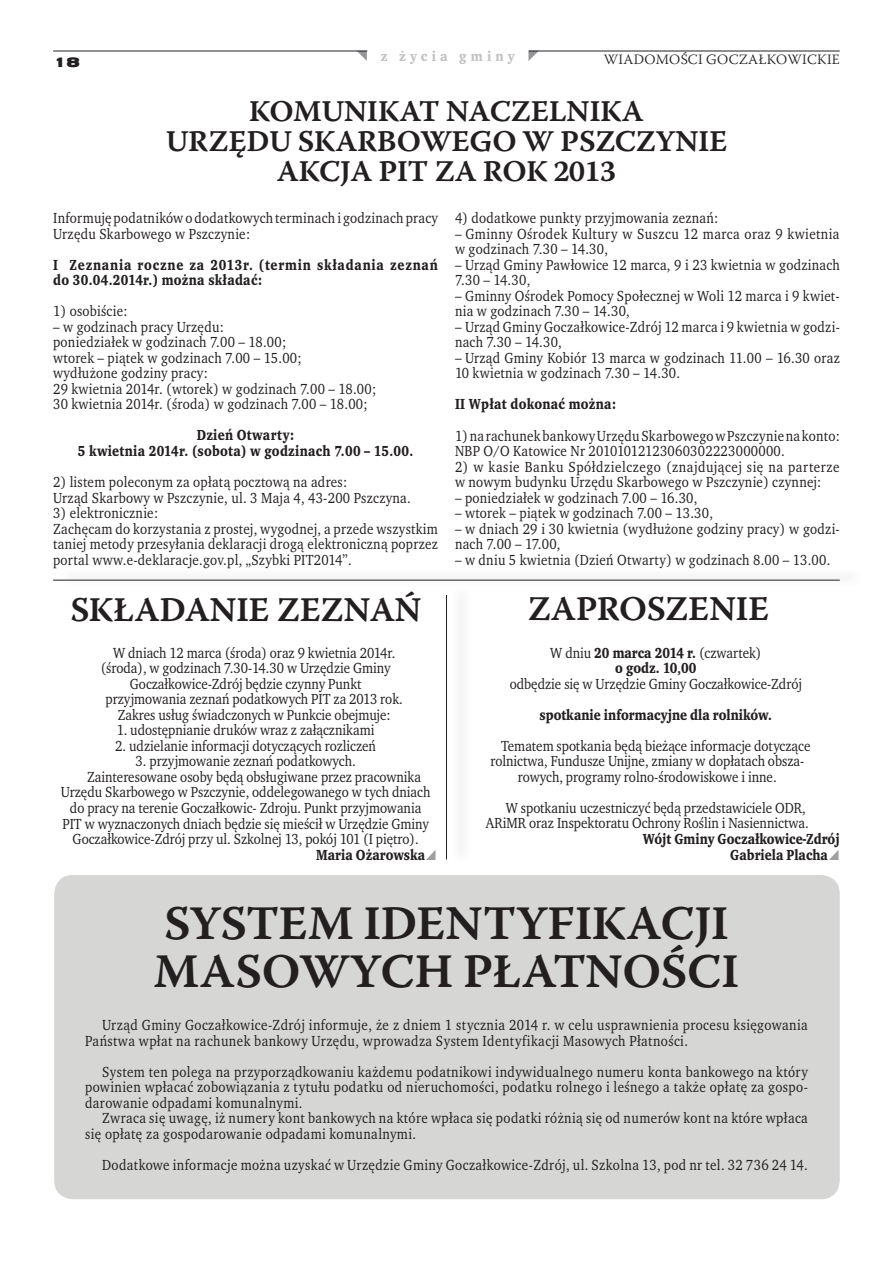
<style>
.page{position:relative;width:893px;height:1263px;background:#fff}
.page>*{position:absolute;margin:0;border:0;box-sizing:border-box;transform-origin:0 0}
.t1{font:48px/48px "Warnock Pro Semibold Capt";letter-spacing:-.01em;color:#231f20}
.t2{font:34.5px "Warnock Pro Semibold Capt";letter-spacing:-.02em;color:#231f20}
.t3{font:30px/30px "Warnock Pro Semibold Capt";letter-spacing:-.02em;color:#231f20;text-align:center}
.t4{font:15px/15.5px "Wro Text";letter-spacing:.02em;color:#231f20;scale:.93 1}
.t5{font:15px/15.6px "Wro Text";color:#231f20;text-align:right;scale:.93 1}
.t6{font:700 15px/15.6px "Wro Text";letter-spacing:.02em;color:#231f20;text-align:center;scale:.93 1}
.t7{font:700 15px/15.5px "Wro Text";color:#231f20;scale:.93 1}
.t8{font:700 15px/15.6px "Wro Text";letter-spacing:.055em;color:#231f20;scale:.93 1}
.t9{font:300 14.25px "Warnock Pro";letter-spacing:.02em;color:#231f20}
.t10{font:700 14.25px "Wro Text";letter-spacing:.29em;color:#c1c2c4}
.t11{font:900 expanded 14.25px "Nimbus San TCE";color:#231f20}
.s1{font-weight:400}
</style>
<div class="page">
<hr style="left:53px;top:51px;width:314px;height:1px;background:#231f20">
<hr style="left:529px;top:51px;width:311px;height:1px;background:#231f20">
<div style="left:55px;top:875px;width:784px;height:323px;background:#d6d6d5;border-radius:18px"></div>
<hr style="left:446px;top:595px;width:1px;height:264px;background:#231f20">
<hr style="left:53px;top:580px;width:787px;height:1px;background:#231f20">
<p class="t11" style="left:53px;top:54px;width:28px">18</p>
<p class="t10" style="left:381px;top:47px;width:135px">z życia gminy</p>
<p class="t9" style="left:604px;top:51px;width:237px">WIADOMOŚCI GOCZAŁKOWICKIE</p>
<h3 class="t3" style="left:166px;top:96px;width:563px">KOMUNIKAT NACZELNIKA<br>URZĘDU SKARBOWEGO W PSZCZYNIE<br>AKCJA PIT ZA ROK 2013</h3>
<p class="t4" style="left:53px;top:210px;width:415px">Informuję podatników o dodatkowych terminach i godzinach pracy<br>Urzędu Skarbowego w Pszczynie:</p>
<p class="t8" style="left:53px;top:257px;width:415px">I Zeznania roczne za 2013r. (termin składania zeznań do 30.04.2014r.) można składać:</p>
<p class="t4" style="left:53px;top:303px;width:82px">1) osobiście:</p>
<p class="t4" style="left:53px;top:319px;width:349px">– w godzinach pracy Urzędu:<br>poniedziałek w godzinach 7.00 – 18.00;<br>wtorek – piątek w godzinach 7.00 – 15.00;<br>wydłużone godziny pracy:<br>29 kwietnia 2014r. (wtorek) w godzinach 7.00 – 18.00; 30 kwietnia 2014r. (środa) w godzinach 7.00 – 18.00;</p>
<p class="t6" style="left:78px;top:428px;width:362px">Dzień Otwarty:<br>5 kwietnia 2014r. (sobota) w godzinach 7.00 – 15.00.</p>
<p class="t4" style="left:53px;top:474px;width:386px">2) listem poleconym za opłatą pocztową na adres:<br>Urząd Skarbowy w Pszczynie, ul. 3 Maja 4, 43-200 Pszczyna.</p>
<p class="t4" style="left:53px;top:505px;width:415px">3) elektronicznie:<br>Zachęcam do korzystania z prostej, wygodnej, a przede wszystkim taniej metody przesyłania deklaracji drogą elektroniczną poprzez portal www.e-deklaracje.gov.pl, „Szybki PIT2014”.</p>
<h2 class="t2" style="left:70px;top:589px;width:353px">SKŁADANIE ZEZNAŃ</h2>
<p class="t5" style="left:113px;top:645px;width:305px">W dniach 12 marca (środa) oraz 9 kwietnia 2014r.</p>
<p class="t5" style="left:101px;top:660px;width:313px">(środa), w godzinach 7.30-14.30 w Urzędzie Gminy</p>
<p class="t5" style="left:130px;top:676px;width:251px">Goczałkowice-Zdrój będzie czynny Punkt</p>
<p class="t5" style="left:106px;top:691px;width:321px">przyjmowania zeznań podatkowych PIT za 2013 rok.</p>
<p class="t5" style="left:118px;top:707px;width:295px">Zakres usług świadczonych w Punkcie obejmuje:</p>
<p class="t5" style="left:117px;top:722px;width:278px">1. udostępnianie druków wraz z załącznikami</p>
<p class="t5" style="left:115px;top:738px;width:282px">2. udzielanie informacji dotyczących rozliczeń</p>
<p class="t5" style="left:136px;top:753px;width:238px">3. przyjmowanie zeznań podatkowych.</p>
<p class="t5" style="left:87px;top:769px;width:361px">Zainteresowane osoby będą obsługiwane przez pracownika</p>
<p class="t5" style="left:61px;top:784px;width:399px">Urzędu Skarbowego w Pszczynie, oddelegowanego w tych dniach</p>
<p class="t5" style="left:70px;top:800px;width:379px">do pracy na terenie Goczałkowic- Zdroju. Punkt przyjmowania</p>
<p class="t5" style="left:62px;top:816px;width:396px">PIT w wyznaczonych dniach będzie się mieścił w Urzędzie Gminy</p>
<p class="t5" style="left:73px;top:831px;width:374px">Goczałkowice-Zdrój przy ul. Szkolnej 13, pokój 101 (I piętro).</p>
<p class="t7" style="left:316px;top:847px;width:119px">Maria Ożarowska</p>
<p class="t4" style="left:455px;top:210px;width:285px">4) dodatkowe punkty przyjmowania zeznań:</p>
<p class="t4" style="left:455px;top:226px;width:415px">– Gminny Ośrodek Kultury w Suszcu 12 marca oraz 9 kwietnia w godzinach 7.30 – 14.30,</p>
<p class="t4" style="left:455px;top:257px;width:415px">– Urząd Gminy Pawłowice 12 marca, 9 i 23 kwietnia w godzinach<br>7.30 – 14.30,</p>
<p class="t4" style="left:455px;top:288px;width:415px">– Gminny Ośrodek Pomocy Społecznej w Woli 12 marca i 9 kwiet&shy;nia w godzinach 7.30 – 14.30,</p>
<p class="t4" style="left:455px;top:319px;width:415px">– Urząd Gminy Goczałkowice-Zdrój 12 marca i 9 kwietnia w godzi&shy;nach 7.30 – 14.30,</p>
<p class="t4" style="left:455px;top:350px;width:415px">– Urząd Gminy Kobiór 13 marca w godzinach 11.00 – 16.30 oraz<br>10 kwietnia w godzinach 7.30 – 14.30.</p>
<p class="t6" style="left:455px;top:397px;width:175px">II Wpłat dokonać można:</p>
<p class="t4" style="left:455px;top:428px;width:415px">1) na rachunek bankowy Urzędu Skarbowego w Pszczynie na konto:<br>NBP O/O Katowice Nr 20101012123060302223000000.</p>
<p class="t4" style="left:455px;top:459px;width:415px">2) w kasie Banku Spółdzielczego (znajdującej się na parterze w nowym budynku Urzędu Skarbowego w Pszczynie) czynnej:</p>
<p class="t4" style="left:455px;top:490px;width:262px">– poniedziałek w godzinach 7.00 – 16.30,</p>
<p class="t4" style="left:455px;top:505px;width:279px">– wtorek – piątek w godzinach 7.00 – 13.30,</p>
<p class="t4" style="left:455px;top:521px;width:415px">– w dniach 29 i 30 kwietnia (wydłużone godziny pracy) w godzi&shy;nach 7.00 – 17.00,</p>
<p class="t4" style="left:455px;top:552px;width:405px">– w dniu 5 kwietnia (Dzień Otwarty) w godzinach 8.00 – 13.00.</p>
<h2 class="t2" style="left:527px;top:588px;width:243px">ZAPROSZENIE</h2>
<p class="t6" style="left:550px;top:645px;width:229px"><span class="s1">W dniu</span> 20 marca 2014 r. <span class="s1">(czwartek) </span>o godz. 10,00</p>
<p class="t5" style="left:510px;top:676px;width:316px">odbędzie się w Urzędzie Gminy Goczałkowice-Zdrój</p>
<p class="t7" style="left:540px;top:707px;width:251px">spotkanie informacyjne dla rolników.</p>
<p class="t5" style="left:501px;top:738px;width:334px">Tematem spotkania będą bieżące informacje dotyczące</p>
<p class="t5" style="left:490px;top:753px;width:339px">rolnictwa, Fundusze Unijne, zmiany w dopłatach obsza-</p>
<p class="t5" style="left:518px;top:769px;width:280px">rowych, programy rolno-środowiskowe i inne.</p>
<p class="t5" style="left:486px;top:800px;width:348px">W spotkaniu uczestniczyć będą przedstawiciele ODR,<br>ARiMR oraz Inspektoratu Ochrony Roślin i Nasiennictwa.</p>
<p class="t7" style="left:730px;top:831px;width:119px;text-indent:-87px">Wójt Gminy Goczałkowice-Zdrój<br>Gabriela Placha</p>
<h1 class="t1" style="left:153px;top:898px;width:588px">SYSTEM IDENTYFIKACJI<br>MASOWYCH PŁATNOŚCI</h1>
<p class="t4" style="left:85px;top:1017px;width:779px;text-indent:17px">Urząd Gminy Goczałkowice-Zdrój informuje, że z dniem 1 stycznia 2014 r. w celu usprawnienia procesu księgowania<br>Państwa wpłat na rachunek bankowy Urzędu, wprowadza System Identyfikacji Masowych Płatności.</p>
<p class="t4" style="left:85px;top:1064px;width:779px;text-align:justify;text-indent:17px">System ten polega na przyporządkowaniu każdemu podatnikowi indywidualnego numeru konta bankowego na który powinien wpłacać zobowiązania z tytułu podatku od nieruchomości, podatku rolnego i leśnego a także opłatę za gospo&shy;darowanie odpadami komunalnymi.</p>
<p class="t4" style="left:85px;top:1110px;width:779px;text-indent:17px">Zwraca się uwagę, iż numery kont bankowych na które wpłaca się podatki różnią się od numerów kont na które wpłaca się opłatę za gospodarowanie odpadami komunalnymi.</p>
<p class="t4" style="left:102px;top:1157px;width:760px">Dodatkowe informacje można uzyskać w Urzędzie Gminy Goczałkowice-Zdrój, ul. Szkolna 13, pod nr tel. 32 736 24 14.</p>
</div>
